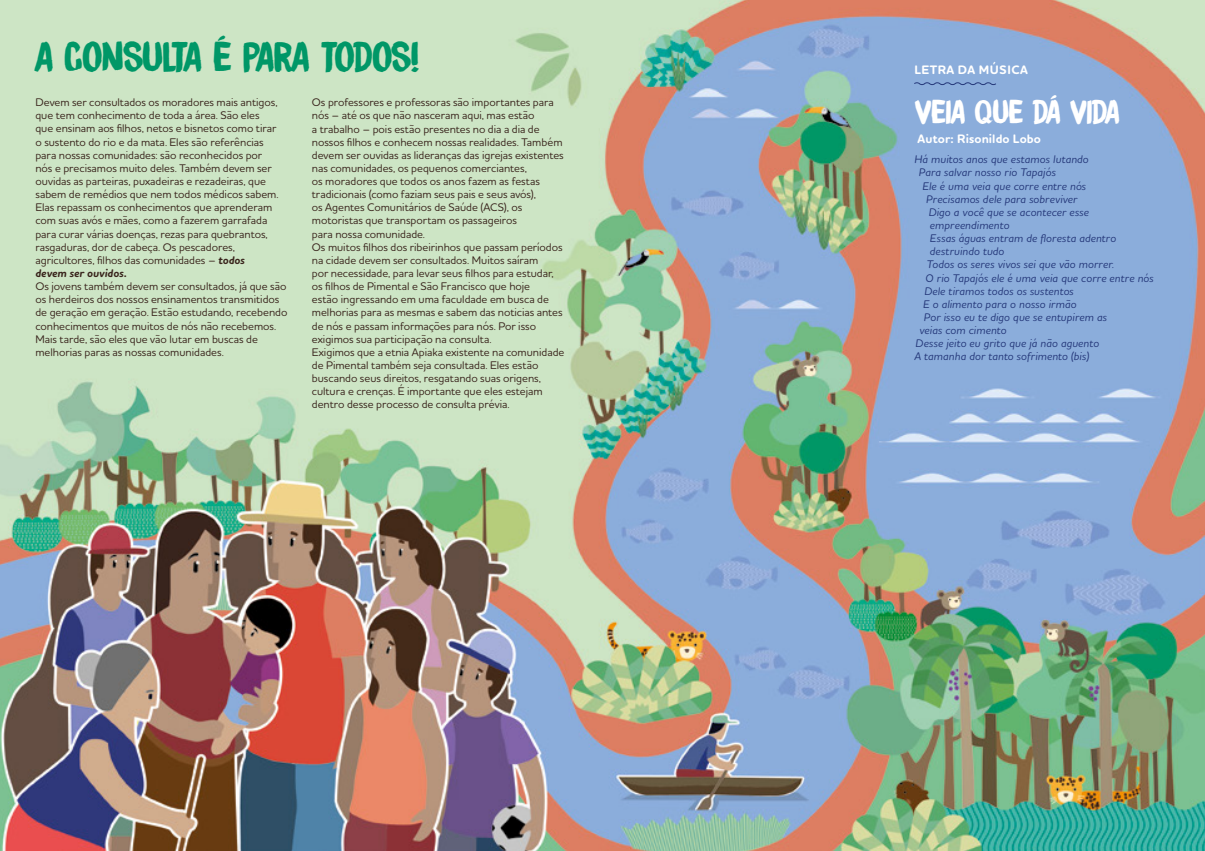
<style>
.page{position:relative;width:1205px;height:851px;background:#fff}
.page>*{position:absolute;margin:0;border:0;box-sizing:border-box;transform-origin:0 0}
.t1{font:37.5px "DK Brush Crush";letter-spacing:-.04em;color:#009767}
.t2{font:30px "DK Brush Crush";letter-spacing:-.02em;color:#fff}
.t3{font:700 12.5px "Houschka Rounded Alt";letter-spacing:.015em;color:#fff}
.t4{font:700 12.5px "Houschka Rounded Alt";letter-spacing:.04em;color:#fff}
.t5{font:500 11.25px/13.1px "Houschka Rounded Alt";color:#39241c}
.t6{font:italic 500 11.25px "Houschka Rounded Alt";letter-spacing:.01em;color:#243779}
.s1{font-weight:700;font-style:italic}
</style>
<div class="page">
<img style="left:0;top:0;width:1205px;height:850px">
<svg style="left:913px;top:81px;width:84px;height:5px"></svg>
<h1 class="t1" style="left:34px;top:30px;width:388px">A CONSULTA É PARA TODOS!</h1>
<p class="t5" style="left:35px;top:95px;width:245px">Devem ser consultados os moradores mais antigos, que tem conhecimento de toda a área. São eles que ensinam aos filhos, netos e bisnetos como tirar o sustento do rio e da mata. Eles são referências para nossas comunidades: são reconhecidos por nós e precisamos muito deles. Também devem ser ouvidas as parteiras, puxadeiras e rezadeiras, que sabem de remédios que nem todos médicos sabem.<br>Elas repassam os conhecimentos que aprenderam com suas avós e mães, como a fazerem garrafada para curar várias doenças, rezas para quebrantos, rasgaduras, dor de cabeça. Os pescadores, agricultores, filhos das comunidades – <span class="s1">todos devem ser ouvidos.</span></p>
<p class="t5" style="left:35px;top:279px;width:253px">Os jovens também devem ser consultados, já que são os herdeiros dos nossos ensinamentos transmitidos de geração em geração. Estão estudando, recebendo conhecimentos que muitos de nós não recebemos.<br>Mais tarde, são eles que vão lutar em buscas de melhorias paras as nossas comunidades.</p>
<p class="t5" style="left:312px;top:95px;width:254px">Os professores e professoras são importantes para nós – até os que não nasceram aqui, mas estão<br>a trabalho – pois estão presentes no dia a dia de nossos filhos e conhecem nossas realidades. Também devem ser ouvidas as lideranças das igrejas existentes nas comunidades, os pequenos comerciantes,<br>os moradores que todos os anos fazem as festas tradicionais (como faziam seus pais e seus avós),<br>os Agentes Comunitários de Saúde (ACS), os motoristas que transportam os passageiros<br>para nossa comunidade.<br>Os muitos filhos dos ribeirinhos que passam períodos na cidade devem ser consultados. Muitos saíram<br>por necessidade, para levar seus filhos para estudar, os filhos de Pimental e São Francisco que hoje<br>estão ingressando em uma faculdade em busca de melhorias para as mesmas e sabem das noticias antes de nós e passam informações para nós. Por isso exigimos sua participação na consulta.<br>Exigimos que a etnia Apiaka existente na comunidade de Pimental também seja consultada. Eles estão buscando seus direitos, resgatando suas origens, cultura e crenças. É importante que eles estejam dentro desse processo de consulta prévia.</p>
<p class="t4" style="left:914px;top:62px;width:115px">LETRA DA MÚSICA</p>
<h2 class="t2" style="left:914px;top:91px;width:207px">VEIA QUE DÁ VIDA</h2>
<p class="t3" style="left:917px;top:130px;width:125px">Autor: Risonildo Lobo</p>
<p class="t6" style="left:914px;top:152px;width:176px">Há muitos anos que estamos lutando</p>
<p class="t6" style="left:919px;top:165px;width:139px">Para salvar nosso rio Tapajós</p>
<p class="t6" style="left:922px;top:178px;width:165px">Ele é uma veia que corre entre nós</p>
<p class="t6" style="left:926px;top:192px;width:153px">Precisamos dele para sobreviver</p>
<p class="t6" style="left:928px;top:205px;width:162px">Digo a você que se acontecer esse</p>
<p class="t6" style="left:930px;top:218px;width:81px">empreendimento</p>
<p class="t6" style="left:930px;top:231px;width:188px">Essas águas entram de floresta adentro</p>
<p class="t6" style="left:930px;top:244px;width:76px">destruindo tudo</p>
<p class="t6" style="left:927px;top:257px;width:189px">Todos os seres vivos sei que vão morrer.</p>
<p class="t6" style="left:925px;top:270px;width:230px">O rio Tapajós ele é uma veia que corre entre nós</p>
<p class="t6" style="left:924px;top:283px;width:151px">Dele tiramos todos os sustentos</p>
<p class="t6" style="left:923px;top:297px;width:155px">E o alimento para o nosso irmão</p>
<p class="t6" style="left:923px;top:310px;width:185px">Por isso eu te digo que se entupirem as</p>
<p class="t6" style="left:919px;top:323px;width:89px">veias com cimento</p>
<p class="t6" style="left:915px;top:336px;width:185px">Desse jeito eu grito que já não aguento</p>
<p class="t6" style="left:914px;top:349px;width:176px">A tamanha dor tanto sofrimento (bis)</p>
</div>
